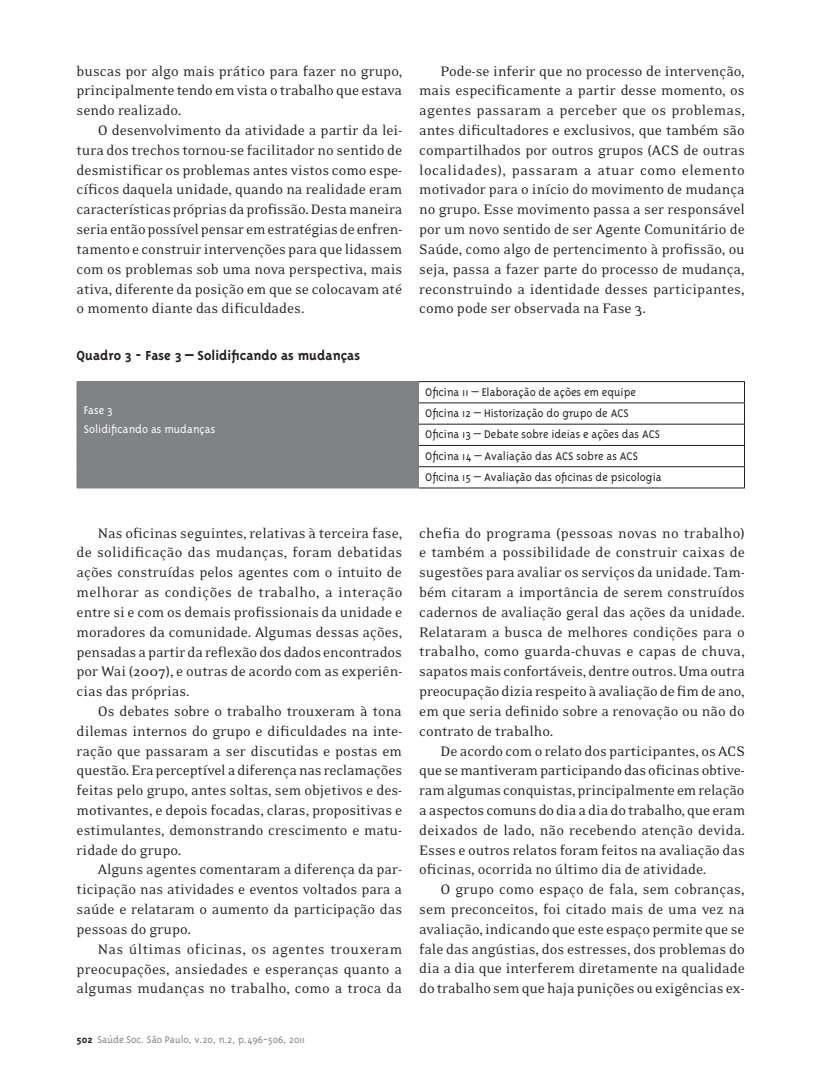
<style>
.page{position:relative;width:830px;height:1085px;background:#fff}
.page>*{position:absolute;margin:0;border:0;box-sizing:border-box;transform-origin:0 0}
.t1{font:15.75px/19.8px "Eidetic Neo";color:#231f20;text-align:justify}
.t2{font:700 15px "Triplex";color:#231f20}
.t3{font:300 12.75px/21.3px "Triplex";color:#231f20}
.t4{font:300 12.75px/18.6px "Triplex";color:#fff}
.t5{font:300 11.25px "Triplex";color:#808285}
.s1{font-weight:700;color:#231f20}
</style>
<div class="page">
<div style="left:77px;top:381px;width:341px;height:107px;background:#808285"></div>
<hr style="left:418px;top:381px;width:326px;height:1px;background:#231f20">
<hr style="left:418px;top:402px;width:326px;height:1px;background:#231f20">
<hr style="left:418px;top:423px;width:326px;height:1px;background:#231f20">
<hr style="left:418px;top:445px;width:326px;height:1px;background:#231f20">
<hr style="left:418px;top:466px;width:326px;height:1px;background:#231f20">
<hr style="left:418px;top:487px;width:326px;height:1px;background:#231f20">
<p class="t1" style="left:77px;top:61px;width:327px">buscas por algo mais prático para fazer no grupo, principalmente tendo em vista o trabalho que estava sendo realizado.</p>
<p class="t1" style="left:77px;top:121px;width:327px;text-indent:21px">O desenvolvimento da atividade a partir da lei&shy;tura dos trechos tornou-se facilitador no sentido de desmistificar os problemas antes vistos como espe&shy;cíficos daquela unidade, quando na realidade eram características próprias da profissão. Desta maneira seria então possível pensar em estratégias de enfren&shy;tamento e construir intervenções para que lidassem com os problemas sob uma nova perspectiva, mais ativa, diferente da posição em que se colocavam até o momento diante das dificuldades.</p>
<p class="t2" style="left:77px;top:347px;width:285px">Quadro 3 - Fase 3 – Solidificando as mudanças</p>
<p class="t4" style="left:84px;top:401px;width:133px">Fase 3<br>Solidificando as mudanças</p>
<p class="t1" style="left:419px;top:61px;width:327px;text-indent:21px">Pode-se inferir que no processo de intervenção, mais especificamente a partir desse momento, os agentes passaram a perceber que os problemas, antes dificultadores e exclusivos, que também são compartilhados por outros grupos (ACS de outras localidades), passaram a atuar como elemento motivador para o início do movimento de mudança no grupo. Esse movimento passa a ser responsável por um novo sentido de ser Agente Comunitário de Saúde, como algo de pertencimento à profissão, ou seja, passa a fazer parte do processo de mudança, reconstruindo a identidade desses participantes, como pode ser observada na Fase 3.</p>
<p class="t3" style="left:425px;top:381px;width:238px">Oficina 11 – Elaboração de ações em equipe Oficina 12 – Historização do grupo de ACS Oficina 13 – Debate sobre ideias e ações das ACS Oficina 14 – Avaliação das ACS sobre as ACS Oficina 15 – Avaliação das oficinas de psicologia</p>
<p class="t1" style="left:77px;top:523px;width:327px;text-indent:21px">Nas oficinas seguintes, relativas à terceira fase, de solidificação das mudanças, foram debatidas ações construídas pelos agentes com o intuito de melhorar as condições de trabalho, a interação entre si e com os demais profissionais da unidade e moradores da comunidade. Algumas dessas ações, pensadas a partir da reflexão dos dados encontrados por Wai (2007), e outras de acordo com as experiên&shy;cias das próprias.</p>
<p class="t1" style="left:77px;top:701px;width:327px;text-indent:21px">Os debates sobre o trabalho trouxeram à tona dilemas internos do grupo e dificuldades na inte&shy;ração que passaram a ser discutidas e postas em questão. Era perceptível a diferença nas reclamações feitas pelo grupo, antes soltas, sem objetivos e des&shy;motivantes, e depois focadas, claras, propositivas e estimulantes, demonstrando crescimento e matu&shy;ridade do grupo.</p>
<p class="t1" style="left:77px;top:860px;width:327px;text-indent:21px">Alguns agentes comentaram a diferença da par&shy;ticipação nas atividades e eventos voltados para a saúde e relataram o aumento da participação das pessoas do grupo.</p>
<p class="t1" style="left:77px;top:939px;width:327px;text-indent:21px">Nas últimas oficinas, os agentes trouxeram preocupações, ansiedades e esperanças quanto a algumas mudanças no trabalho, como a troca da</p>
<p class="t5" style="left:77px;top:1032px;width:230px"><span class="s1">502</span> Saúde Soc. São Paulo, v.20, n.2, p.496-506, 2011</p>
<p class="t1" style="left:419px;top:523px;width:327px">chefia do programa (pessoas novas no trabalho) e também a possibilidade de construir caixas de sugestões para avaliar os serviços da unidade. Tam&shy;bém citaram a importância de serem construídos cadernos de avaliação geral das ações da unidade.<br>Relataram a busca de melhores condições para o trabalho, como guarda-chuvas e capas de chuva, sapatos mais confortáveis, dentre outros. Uma outra preocupação dizia respeito à avaliação de fim de ano, em que seria definido sobre a renovação ou não do contrato de trabalho.</p>
<p class="t1" style="left:419px;top:741px;width:327px;text-indent:21px">De acordo com o relato dos participantes, os ACS que se mantiveram participando das oficinas obtive&shy;ram algumas conquistas, principalmente em relação a aspectos comuns do dia a dia do trabalho, que eram deixados de lado, não recebendo atenção devida.<br>Esses e outros relatos foram feitos na avaliação das oficinas, ocorrida no último dia de atividade.</p>
<p class="t1" style="left:419px;top:879px;width:327px;text-indent:21px">O grupo como espaço de fala, sem cobranças, sem preconceitos, foi citado mais de uma vez na avaliação, indicando que este espaço permite que se fale das angústias, dos estresses, dos problemas do dia a dia que interferem diretamente na qualidade do trabalho sem que haja punições ou exigências ex-</p>
</div>
